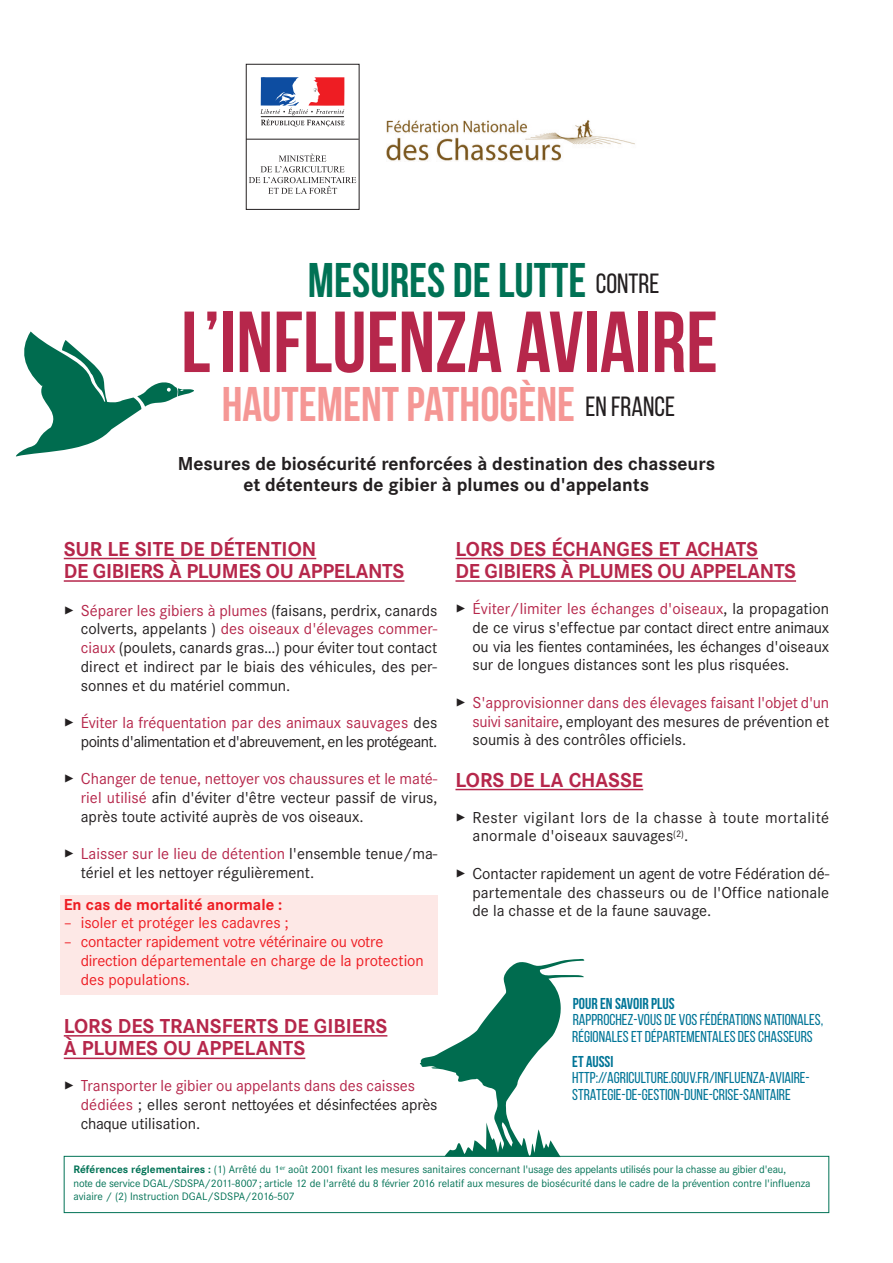
<style>
.page{position:relative;width:893px;height:1263px;background:#fff}
.page>*{position:absolute;margin:0;border:0;box-sizing:border-box;transform-origin:0 0}
.t1{font:700 86.4px "Bebas Neue";color:#b6274b}
.t2{font:700 48.6px "Bebas Neue";color:#f59795}
.t3{font:700 48.6px "Bebas Neue";color:#007255}
.t4{font:700 21px/22.5px "Corporate S";color:#b6274b}
.t5{font:700 19.5px/21px "Corporate S";color:#231f20;text-align:center}
.t6{font:16.5px/18.8px "Corporate S";color:#231f20;text-align:justify}
.t7{font:16.5px/18.8px "Corporate S";letter-spacing:-.005em;color:#ee1d23}
.t8{font:16.5px/18.8px "Corporate S";color:#b6274b;text-align:justify}
.t9{font:16.5px/18.8px "Corporate S";letter-spacing:-.03em;color:#231f20;text-align:right}
.t10{font:16.5px/18.8px "Corporate S";letter-spacing:.03em;color:#231f20}
.t11{font:700 16.5px "Corporate S";color:#ee1d23}
.t12{font:15.75px/16.5px "Bebas Neue";color:#007597}
.t13{font:700 15.75px "Bebas Neue";color:#007597}
.t14{font:11.25px/13.5px "Corporate S";color:#007255}
.s1{font-weight:400;font-size:27.75px;color:#231f20}
.s2{color:#b6274b}
.s3{color:#231f20}
.s4{font-weight:700}
</style>
<div class="page">
<div style="left:60px;top:895px;width:377px;height:100px;background:#fde8e6"></div>
<hr style="left:64px;top:558px;width:252px;height:1px;background:#b6274b">
<hr style="left:64px;top:580px;width:340px;height:2px;background:#b6274b">
<hr style="left:64px;top:1035px;width:323px;height:1px;background:#b6274b">
<hr style="left:64px;top:1057px;width:241px;height:2px;background:#b6274b">
<hr style="left:455px;top:558px;width:303px;height:1px;background:#b6274b">
<hr style="left:455px;top:580px;width:341px;height:2px;background:#b6274b">
<hr style="left:455px;top:789px;width:188px;height:1px;background:#b6274b">
<div style="left:64px;top:1156px;width:765px;height:57px;border:1px solid #007255"></div>
<div style="left:246px;top:64px;width:114px;height:146px;border:1px solid #231f20"></div>
<svg style="left:260px;top:77px;width:84px;height:50px"></svg>
<hr style="left:246px;top:139px;width:113px;height:1px;background:#231f20">
<svg style="left:249px;top:154px;width:107px;height:40px"></svg>
<img style="left:386px;top:120px;width:249px;height:41px">
<svg style="left:420px;top:958px;width:164px;height:199px"></svg>
<svg style="left:16px;top:331px;width:178px;height:125px"></svg>
<h2 class="t3" style="left:308px;top:252px;width:353px">MESURES DELUTTE <span class="s1">CONTRE</span></h2>
<h1 class="t1" style="left:181px;top:292px;width:538px">L’INFLUENZA AVIAIRE</h1>
<h2 class="t2" style="left:222px;top:376px;width:455px">HAUTEMENT PATHOGÈNE <span class="s1">EN FRANCE</span></h2>
<p class="t5" style="left:178px;top:453px;width:539px">Mesures de biosécurité renforcées à destination des chasseurs et détenteurs de gibier à plumes ou d'appelants</p>
<p class="t4" style="left:64px;top:537px;width:342px">SUR LE SITE DE DÉTENTION<br>DE GIBIERS À PLUMES OU APPELANTS</p>
<p class="t6" style="left:81px;top:600px;width:358px;text-indent:-17px">✓ <span class="s2">Séparer les gibiers à plumes</span> (faisans, perdrix, canards colverts, appelants ) <span class="s2">des oiseaux d'élevages commer&shy;ciaux</span> (poulets, canards gras…) pour éviter tout contact direct et indirect par le biais des véhicules, des per&shy;sonnes et du matériel commun.</p>
<p class="t9" style="left:64px;top:713px;width:375px">✓ <span class="s2">Éviter la fréquentation par des animaux sauvages</span> des points d'alimentation et d'abreuvement, en les protégeant.</p>
<p class="t6" style="left:81px;top:769px;width:358px;text-indent:-17px">✓ <span class="s2">Changer de tenue, nettoyer vos chaussures et le maté&shy;riel utilisé</span> afin d'éviter d'être vecteur passif de virus, après toute activité auprès de vos oiseaux.</p>
<p class="t6" style="left:81px;top:844px;width:358px;text-indent:-17px">✓ <span class="s2">Laisser sur le lieu de détention</span> l'ensemble tenue/ma&shy;tériel et les nettoyer régulièrement.</p>
<p class="t11" style="left:64px;top:894px;width:220px">En cas de mortalité anormale :</p>
<p class="t7" style="left:64px;top:913px;width:226px">– isoler et protéger les cadavres ;</p>
<p class="t7" style="left:81px;top:932px;width:345px;text-indent:-17px">– contacter rapidement votre vétérinaire ou votre direction départementale en charge de la protection des populations.</p>
<p class="t4" style="left:64px;top:1014px;width:325px">LORS DES TRANSFERTS DE GIBIERS<br>À PLUMES OU APPELANTS</p>
<p class="t6" style="left:81px;top:1076px;width:358px;text-align:left;text-indent:-17px">✓ <span class="s2">Transporter le gibier ou appelants dans des caisses dédiées</span> ; elles seront nettoyées et désinfectées après chaque utilisation.</p>
<p class="t4" style="left:455px;top:537px;width:342px">LORS DES ÉCHANGES ET ACHATS<br>DE GIBIERS À PLUMES OU APPELANTS</p>
<p class="t6" style="left:472px;top:599px;width:358px;text-indent:-17px">✓ <span class="s2">Éviter/limiter les échanges d'oiseaux</span>, la propagation de ce virus s'effectue par contact direct entre animaux ou via les fientes contaminées, les échanges d'oiseaux sur de longues distances sont les plus risquées.</p>
<p class="t8" style="left:472px;top:693px;width:358px;text-indent:-17px"><span class="s3">✓</span> S'approvisionner dans des élevages faisant l'objet d'un suivi sanitaire<span class="s3">, employant des mesures de prévention et soumis à des contrôles officiels.</span></p>
<p class="t4" style="left:455px;top:768px;width:189px">LORS DE LA CHASSE</p>
<p class="t10" style="left:472px;top:807px;width:358px;text-indent:-17px">✓ Rester vigilant lors de la chasse à toute mortalité anormale d'oiseaux sauvages<sup>(2)</sup>.</p>
<p class="t6" style="left:472px;top:864px;width:358px;text-indent:-17px">✓ Contacter rapidement un agent de votre Fédération dé&shy;partementale des chasseurs ou de l'Office nationale de la chasse et de la faune sauvage.</p>
<p class="t13" style="left:573px;top:994px;width:103px">POUR EN SAVOIR PLUS</p>
<p class="t12" style="left:572px;top:1012px;width:252px">RAPPROCHEZ-VOUS DE VOS FÉDÉRATIONS NATIONALES,<br>RÉGIONALES ET DÉPARTEMENTALES DESCHASSEURS</p>
<p class="t13" style="left:572px;top:1052px;width:43px">ET AUSSI</p>
<p class="t12" style="left:572px;top:1070px;width:239px">HTTP://AGRICULTURE.GOUV.FR/INFLUENZA-AVIAIRE-<br>STRATEGIE-DE-GESTION-DUNE-CRISE-SANITAIRE</p>
<p class="t14" style="left:74px;top:1163px;width:738px"><span class="s4">Références réglementaires :</span> (1) Arrêté du 1<sup>er</sup> août 2001 fixant les mesures sanitaires concernant l'usage des appelants utilisés pour la chasse au gibier d'eau,<br>note de service DGAL/SDSPA/2011-8007; article 12 de l'arrêté du 8 février 2016 relatif aux mesures de biosécurité dans le cadre de la prévention contre l'influenza aviaire / (2) Instruction DGAL/SDSPA/2016-507</p>
</div>
